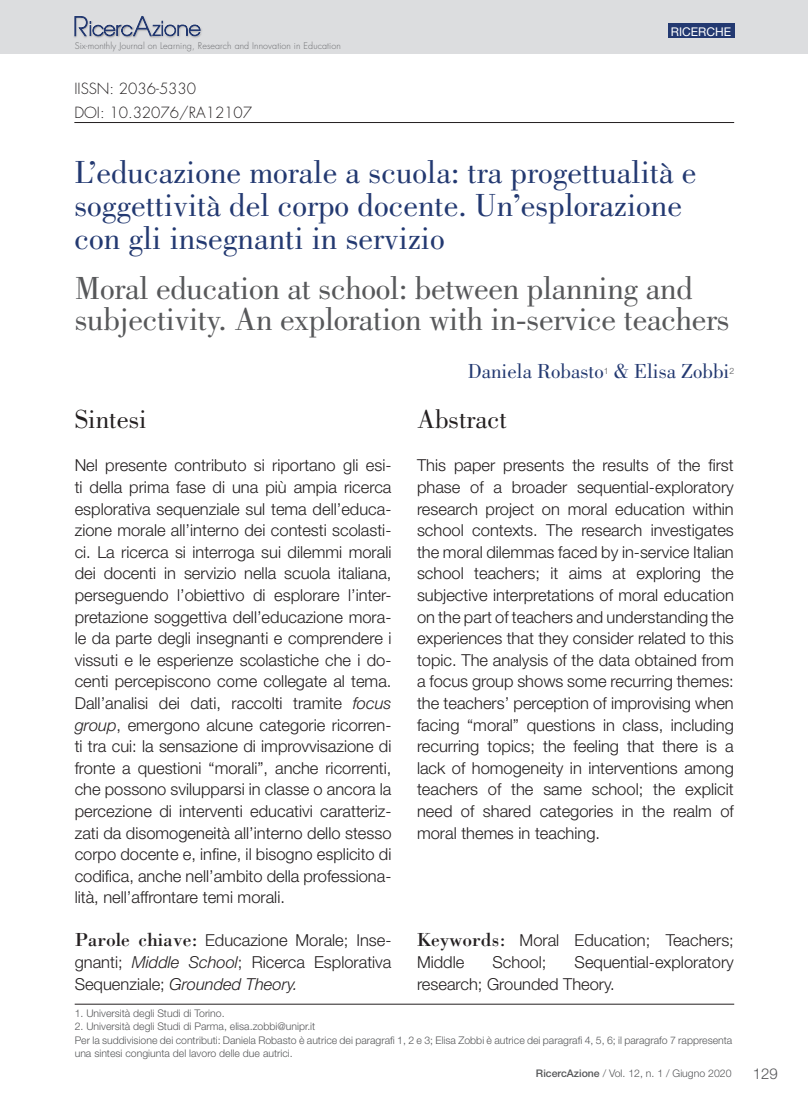
<style>
.page{position:relative;width:808px;height:1106px;background:#fff}
.page>*{position:absolute;margin:0;border:0;box-sizing:border-box;transform-origin:0 0}
.t1{font:33px/33px "Bodoni";color:#233971}
.t2{font:33px/31.5px "Bodoni";letter-spacing:-.01em;color:#57585a}
.t3{font:27px "Bodoni";color:#231f20}
.t4{font:21px "Bodoni";color:#233971}
.t5{font:300 16.5px/21.6px "Helvetica Neue LT";color:#231f20;text-align:justify}
.t6{font:300 15px/24px "Futura";color:#231f20}
.t7{font:300 15px "Helvetica Neue CE";color:#57585a}
.t8{font:12px "Helvetica Neue";color:#fff}
.t9{font:300 10.5px/13.5px "Helvetica Neue CE";color:#57585a}
.t10{font:300 9px "Futura";letter-spacing:.01em;color:#6c6d70}
.t11{font:300 8.7px "Helvetica Neue LT";color:#57585a}
.s1{font-style:italic}
.s2{font-family:"Bodoni";font-weight:400;font-size:19.5px}
.s3{font-weight:500}
</style>
<div class="page">
<div style="left:0;top:0;width:808px;height:54px;background:#dcdddf"></div>
<div style="left:73px;top:15px;width:17px;height:24px;background:#231f20;opacity:.3"></div>
<div style="left:87px;top:18px;width:47px;height:19px;background:#d6d7d9"></div>
<div style="left:88px;top:20px;width:47px;height:19px;background:#231f20;opacity:.5"></div>
<div style="left:131px;top:15px;width:23px;height:24px;background:#231f20;opacity:.3"></div>
<div style="left:150px;top:18px;width:52px;height:19px;background:#dcdddf"></div>
<div style="left:151px;top:20px;width:52px;height:19px;background:#231f20;opacity:.3"></div>
<svg style="left:74px;top:16px;width:126px;height:20px"></svg>
<div style="left:668px;top:24px;width:66px;height:14px;background:#233971"></div>
<hr style="left:75px;top:1003px;width:659px;height:1px;background:#231f20">
<hr style="left:74px;top:122px;width:660px;height:1px;background:#231f20">
<p class="t10" style="left:75px;top:40px;width:268px">Six-monthly Journal on Learning, Research and Innovation in Education</p>
<p class="t6" style="left:74px;top:77px;width:179px">IISSN: 2036-5330<br>DOI: 10.32076/RA12107</p>
<p class="t8" style="left:671px;top:24px;width:62px">RICERCHE</p>
<h1 class="t1" style="left:74px;top:155px;width:624px">L’educazione morale a scuola: tra progettualità e soggettività del corpo docente. Un’esplorazione con gli insegnanti in servizio</h1>
<h1 class="t2" style="left:75px;top:272px;width:656px">Moral education at school: between planning and subjectivity. An exploration with in-service teachers</h1>
<h2 class="t3" style="left:75px;top:404px;width:74px">Sintesi</h2>
<p class="t5" style="left:75px;top:454px;width:318px">Nel presente contributo si riportano gli esi&shy;ti della prima fase di una più ampia ricerca esplorativa sequenziale sul tema dell’educa&shy;zione morale all’interno dei contesti scolasti&shy;ci. La ricerca si interroga sui dilemmi morali dei docenti in servizio nella scuola italiana, perseguendo l’obiettivo di esplorare l’inter&shy;pretazione soggettiva dell’educazione mora&shy;le da parte degli insegnanti e comprendere i vissuti e le esperienze scolastiche che i do&shy;centi percepiscono come collegate al tema.<br>Dall’analisi dei dati, raccolti tramite <span class="s1">focus group</span>, emergono alcune categorie ricorren&shy;ti tra cui: la sensazione di improvvisazione di fronte a questioni “morali”, anche ricorrenti, che possono svilupparsi in classe o ancora la percezione di interventi educativi caratteriz&shy;zati da disomogeneità all’interno dello stesso corpo docente e, infine, il bisogno esplicito di codifica, anche nell’ambito della professiona&shy;lità, nell’affrontare temi morali.</p>
<p class="t5" style="left:75px;top:929px;width:318px"><span class="s2">Parole chiave:</span> Educazione Morale; Inse&shy;gnanti; <span class="s1">Middle School</span>; Ricerca Esplorativa Sequenziale; <span class="s1">Grounded Theory.</span></p>
<p class="t4" style="left:468px;top:360px;width:137px">Daniela Robasto</p>
<p class="t11" style="left:604px;top:365px;width:6px">1</p>
<p class="t4" style="left:614px;top:360px;width:117px">&amp; Elisa Zobbi</p>
<p class="t11" style="left:729px;top:365px;width:6px">2</p>
<h2 class="t3" style="left:417px;top:404px;width:91px">Abstract</h2>
<p class="t5" style="left:417px;top:454px;width:318px">This paper presents the results of the first phase of a broader sequential-exploratory research project on moral education within school contexts. The research investigates the moral dilemmas faced by in-service Italian school teachers; it aims at exploring the subjective interpretations of moral education on the part of teachers and understanding the experiences that they consider related to this topic. The analysis of the data obtained from a focus group shows some recurring themes: the teachers’ perception of improvising when facing “moral” questions in class, including recurring topics; the feeling that there is a lack of homogeneity in interventions among teachers of the same school; the explicit need of shared categories in the realm of moral themes in teaching.</p>
<p class="t5" style="left:417px;top:929px;width:318px"><span class="s2">Keywords:</span> Moral Education; Teachers;<br>Middle</p>
<p class="t5" style="left:417px;top:951px;width:318px;text-indent:158px">Sequential-exploratory research; Grounded Theory.</p>
<p class="t5" style="left:493px;top:951px;width:55px">School;</p>
<p class="t9" style="left:75px;top:1006px;width:151px">1. Università degli Studi di Torino.</p>
<p class="t9" style="left:75px;top:1019px;width:659px">2. Università degli Studi di Parma, elisa.zobbi@unipr.it<br>Per la suddivisione dei contributi: Daniela Robasto è autrice dei paragrafi 1, 2 e 3; Elisa Zobbi è autrice dei paragrafi 4, 5, 6; il paragrafo 7 rappresenta una sintesi congiunta del lavoro delle due autrici.</p>
<p class="t9" style="left:536px;top:1066px;width:197px"><span class="s3">RicercAzione</span> / Vol. 12, n. 1 / Giugno 2020</p>
<p class="t7" style="left:753px;top:1064px;width:27px">129</p>
</div>
